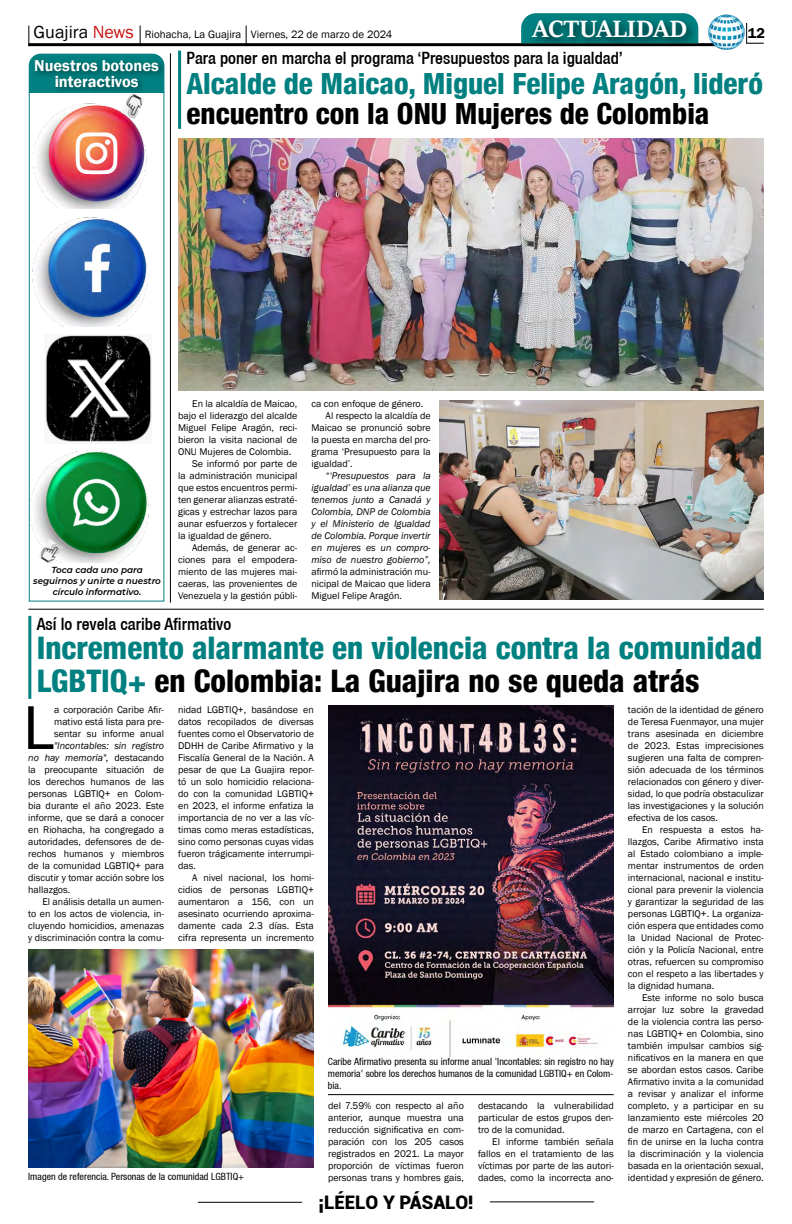
<style>
.page{position:relative;width:792px;height:1224px;background:#fff}
.page>*{position:absolute;margin:0;border:0;box-sizing:border-box;transform-origin:0 0}
.t1{font:64px "Franklin Gothic";color:#000}
.t2{font:800 condensed 31.1px/33px "Helvetica 87";color:#008080}
.t3{font:800 condensed 29.2px "Helvetica 87";color:#008080}
.t4{font:800 condensed 29.2px "Helvetica 87";color:#000}
.t5{font:700 26px "Sitka Heading";color:#fff}
.t6{font:900 18.7px "Roboto";color:#000}
.t7{font:500 condensed 17px "Helvetica 67";color:#000}
.t8{font:600 16.2px/16px "Franklin Gothic";color:#fff;text-align:center}
.t9{font:600 14.7px "Franklin Gothic";color:#000}
.t10{font:11px "Franklin Gothic";color:#000}
.t11{font:10px/12px "Franklin Gothic";color:#000;text-align:justify}
.t12{font:italic 10px/12px "Franklin Gothic";color:#000;text-align:justify}
.t13{font:condensed 10px/12px "Helvetica 57";color:#000;text-align:justify}
.t14{font:italic 600 8.8px/11px "Montserrat";color:#000;text-align:center}
.s1{font-size:18px}
.s2{font-size:18px;color:#c91311}
.s3{color:#000}
.s4{font-style:italic}
</style>
<div class="page">
<hr style="left:198px;top:1202px;width:104px;height:1px;background:#000">
<hr style="left:490px;top:1201px;width:104px;height:1px;background:#000">
<hr style="left:28px;top:43px;width:688px;height:3px;background:#000">
<svg style="left:746px;top:23px;width:18px;height:21px"></svg>
<svg style="left:28px;top:26px;width:1px;height:20px"></svg>
<svg style="left:140px;top:26px;width:1px;height:18px"></svg>
<svg style="left:246px;top:26px;width:1px;height:18px"></svg>
<img style="left:708px;top:14px;width:37px;height:36px">
<img style="left:45px;top:335px;width:107px;height:105px">
<img style="left:32px;top:217px;width:117px;height:109px">
<img style="left:33px;top:103px;width:114px;height:105px">
<img style="left:121px;top:94px;width:24px;height:25px">
<img style="left:31px;top:440px;width:118px;height:122px">
<img style="left:38px;top:539px;width:24px;height:25px">
<svg style="left:29px;top:54px;width:132px;height:38px"></svg>
<div style="left:32px;top:57px;width:134px;height:37px;background:#000;opacity:.45"></div>
<div style="left:29px;top:92px;width:135px;height:510px;border:1px solid #008080"></div>
<hr style="left:170px;top:53px;width:1px;height:550px;background:#000">
<hr style="left:28px;top:609px;width:736px;height:1px;background:#000">
<svg style="left:521px;top:13px;width:177px;height:30px"></svg>
<div style="left:528px;top:16px;width:169px;height:32px;background:#000;opacity:.75"></div>
<hr style="left:178px;top:51px;width:3px;height:78px;background:#008080">
<hr style="left:28px;top:616px;width:3px;height:83px;background:#008080">
<img style="left:28px;top:950px;width:286px;height:217px">
<img style="left:328px;top:706px;width:286px;height:351px">
<hr style="left:328px;top:1094px;width:286px;height:1px;background:#000">
<img style="left:178px;top:138px;width:586px;height:253px">
<img style="left:440px;top:400px;width:324px;height:199px">
<h3 class="t5" style="left:533px;top:10px;width:156px">ACTUALIDAD</h3>
<p class="t10" style="left:34px;top:28px;width:360px"><span class="s1">Guajira</span> <span class="s2">News</span> Riohacha, La Guajira Viernes, 22 de marzo de 2024</p>
<h3 class="t9" style="left:748px;top:24px;width:19px">12</h3>
<h3 class="t8" style="left:34px;top:58px;width:126px">Nuestros botones interactivos</h3>
<h3 class="t7" style="left:187px;top:48px;width:438px">Para poner en marcha el programa ‘Presupuestos para la igualdad’</h3>
<h3 class="t3" style="left:187px;top:65px;width:578px">Alcalde de Maicao, Miguel Felipe Aragón, lideró</h3>
<h3 class="t4" style="left:187px;top:96px;width:524px">encuentro con la ONU Mujeres de Colombia</h3>
<p class="t14" style="left:33px;top:564px;width:129px">Toca cada uno para seguirnos y unirte a nuestro círculo informativo.</p>
<p class="t11" style="left:192px;top:398px;width:107px">En la alcaldía de Maicao,</p>
<p class="t11" style="left:178px;top:410px;width:121px">bajo el liderazgo del alcalde</p>
<p class="t11" style="left:178px;top:422px;width:121px">Miguel Felipe Aragón, reci-</p>
<p class="t11" style="left:178px;top:434px;width:121px">bieron la visita nacional de</p>
<p class="t11" style="left:178px;top:446px;width:115px">ONU Mujeres de Colombia.</p>
<p class="t11" style="left:192px;top:458px;width:107px">Se informó por parte de</p>
<p class="t11" style="left:178px;top:470px;width:121px">la administración municipal</p>
<p class="t11" style="left:178px;top:482px;width:121px">que estos encuentros permi-</p>
<p class="t11" style="left:178px;top:494px;width:121px">ten generar alianzas estraté-</p>
<p class="t11" style="left:178px;top:506px;width:121px">gicas y estrechar lazos para</p>
<p class="t11" style="left:178px;top:518px;width:121px">aunar esfuerzos y fortalecer</p>
<p class="t11" style="left:178px;top:530px;width:95px">la igualdad de género.</p>
<p class="t11" style="left:192px;top:542px;width:107px">Además, de generar ac-</p>
<p class="t11" style="left:178px;top:554px;width:121px">ciones para el empodera-</p>
<p class="t11" style="left:178px;top:566px;width:121px">miento de las mujeres mai-</p>
<p class="t11" style="left:178px;top:578px;width:121px">caeras, las provenientes de</p>
<p class="t11" style="left:178px;top:590px;width:121px">Venezuela y la gestión públi-</p>
<p class="t11" style="left:311px;top:398px;width:113px">ca con enfoque de género.</p>
<p class="t11" style="left:326px;top:410px;width:107px">Al respecto la alcaldía de</p>
<p class="t11" style="left:311px;top:422px;width:121px">Maicao se pronunció sobre</p>
<p class="t11" style="left:311px;top:434px;width:121px">la puesta en marcha del pro-</p>
<p class="t11" style="left:311px;top:446px;width:121px">grama ‘Presupuesto para la</p>
<p class="t11" style="left:311px;top:458px;width:43px">igualdad’.</p>
<p class="t12" style="left:311px;top:470px;width:121px;text-indent:14px">“‘Presupuestos para la igualdad’ es una alianza que tenemos junto a Canadá y Colombia, DNP de Colombia y el Ministerio de Igualdad de Colombia. Porque invertir en mujeres es un compro&shy;miso de nuestro gobierno”,</p>
<p class="t11" style="left:311px;top:566px;width:121px">afirmó la administración mu&shy;nicipal de Maicao que lidera Miguel Felipe Aragón.</p>
<h3 class="t7" style="left:37px;top:613px;width:196px">Así lo revela caribe Afirmativo</h3>
<h2 class="t2" style="left:37px;top:631px;width:727px">Incremento alarmante en violencia contra la comunidad<br>LGBTIQ+ <span class="s3">en Colombia: La Guajira no se queda atrás</span></h2>
<h1 class="t1" style="left:23px;top:688px;width:33px">L</h1>
<p class="t11" style="left:54px;top:704px;width:111px">a corporación Caribe Afir&shy;mativo está lista para pre&shy;sentar su informe anual</p>
<p class="t11" style="left:28px;top:740px;width:137px;text-indent:26px"><span class="s4">"Incontables: sin registro no hay memoria",</span> destacando la preocupante situación de los derechos humanos de las personas LGBTIQ+ en Colom&shy;bia durante el año 2023. Este informe, que se dará a conocer en Riohacha, ha congregado a autoridades, defensores de de&shy;rechos humanos y miembros de la comunidad LGBTIQ+ para discutir y tomar acción sobre los hallazgos.</p>
<p class="t11" style="left:28px;top:896px;width:137px;text-indent:14px">El análisis detalla un aumen&shy;to en los actos de violencia, in&shy;cluyendo homicidios, amenazas y discriminación contra la comu-</p>
<p class="t11" style="left:178px;top:704px;width:137px">nidad LGBTIQ+, basándose en datos recopilados de diversas fuentes como el Observatorio de DDHH de Caribe Afirmativo y la Fiscalía General de la Nación. A pesar de que La Guajira repor&shy;tó un solo homicidio relaciona&shy;do con la comunidad LGBTIQ+ en 2023, el informe enfatiza la importancia de no ver a las víc&shy;timas como meras estadísticas, sino como personas cuyas vidas fueron trágicamente interrumpi&shy;das.</p>
<p class="t11" style="left:178px;top:872px;width:137px;text-indent:14px">A nivel nacional, los homi&shy;cidios de personas LGBTIQ+ aumentaron a 156, con un asesinato ocurriendo aproxima&shy;damente cada 2.3 días. Esta cifra representa un incremento</p>
<p class="t13" style="left:28px;top:1171px;width:217px">Imagen de referencia. Personas de la comunidad LGBTIQ+</p>
<p class="t13" style="left:328px;top:1055px;width:287px">Caribe Afirmativo presenta su informe anual 'Incontables: sin registro no hay memoria' sobre los derechos humanos de la comunidad LGBTIQ+ en Colom&shy;bia.</p>
<p class="t11" style="left:328px;top:1100px;width:137px">del 7.59% con respecto al año anterior, aunque muestra una reducción significativa en com&shy;paración con los 205 casos registrados en 2021. La mayor proporción de víctimas fueron personas trans y hombres gais,</p>
<p class="t11" style="left:478px;top:1100px;width:137px">destacando la vulnerabilidad particular de estos grupos den&shy;tro de la comunidad.</p>
<p class="t11" style="left:478px;top:1136px;width:137px;text-indent:14px">El informe también señala fallos en el tratamiento de las víctimas por parte de las autori&shy;dades, como la incorrecta ano-</p>
<h3 class="t6" style="left:318px;top:1189px;width:157px">¡LÉELO Y PÁSALO!</h3>
<p class="t11" style="left:628px;top:704px;width:137px">tación de la identidad de género de Teresa Fuenmayor, una mujer trans asesinada en diciembre de 2023. Estas imprecisiones sugieren una falta de compren&shy;sión adecuada de los términos relacionados con género y diver&shy;sidad, lo que podría obstaculizar las investigaciones y la solución efectiva de los casos.</p>
<p class="t11" style="left:628px;top:824px;width:137px;text-indent:14px">En respuesta a estos ha&shy;llazgos, Caribe Afirmativo insta al Estado colombiano a imple&shy;mentar instrumentos de orden internacional, nacional e institu&shy;cional para prevenir la violencia y garantizar la seguridad de las personas LGBTIQ+. La organiza&shy;ción espera que entidades como la Unidad Nacional de Protec&shy;ción y la Policía Nacional, entre otras, refuercen su compromiso con el respeto a las libertades y la dignidad humana.</p>
<p class="t11" style="left:628px;top:992px;width:137px;text-indent:14px">Este informe no solo busca arrojar luz sobre la gravedad de la violencia contra las perso&shy;nas LGBTIQ+ en Colombia, sino también impulsar cambios sig&shy;nificativos en la manera en que se abordan estos casos. Caribe Afirmativo invita a la comunidad a revisar y analizar el informe completo, y a participar en su lanzamiento este miércoles 20 de marzo en Cartagena, con el fin de unirse en la lucha contra la discriminación y la violencia basada en la orientación sexual, identidad y expresión de género.</p>
</div>
